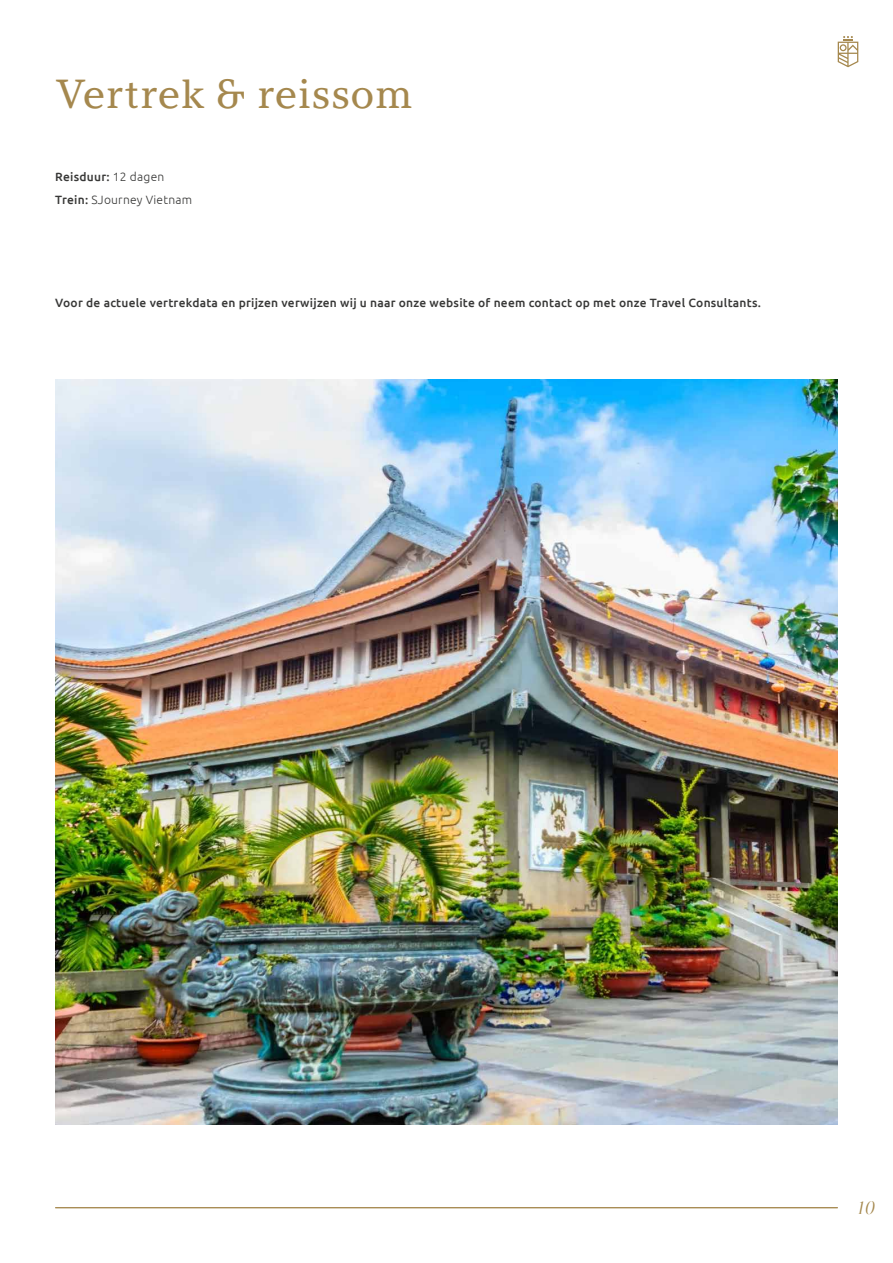
<style>
.page{position:relative;width:893px;height:1263px;background:#fff}
.page>*{position:absolute;margin:0;border:0;box-sizing:border-box;transform-origin:0 0}
.t1{font:40.5px "Argesta Text";color:#a5884e}
.t2{font:italic 18px "Argesta Hairline";color:#a5884e}
.t3{font:500 12px "Ubuntu";letter-spacing:.02em;color:#383837}
.t4{font:300 12px/22.5px "Ubuntu";letter-spacing:.02em;color:#383837}
.s1{font-weight:500}
</style>
<div class="page">
<svg style="left:838px;top:36px;width:20px;height:31px"></svg>
<hr style="left:55px;top:1207px;width:783px;height:1px;background:#a5884e">
<img style="left:55px;top:379px;width:783px;height:745px">
<h1 class="t1" style="left:55px;top:69px;width:360px">Vertrek &amp; reissom</h1>
<p class="t4" style="left:55px;top:165px;width:138px"><span class="s1">Reisduur:</span> 12 dagen<br><span class="s1">Trein:</span> SJourney Vietnam</p>
<p class="t3" style="left:55px;top:295px;width:707px">Voor de actuele vertrekdata en prijzen verwijzen wij u naar onze website of neem contact op met onze Travel Consultants.</p>
<h2 class="t2" style="left:856px;top:1197px;width:20px">10</h2>
</div>
